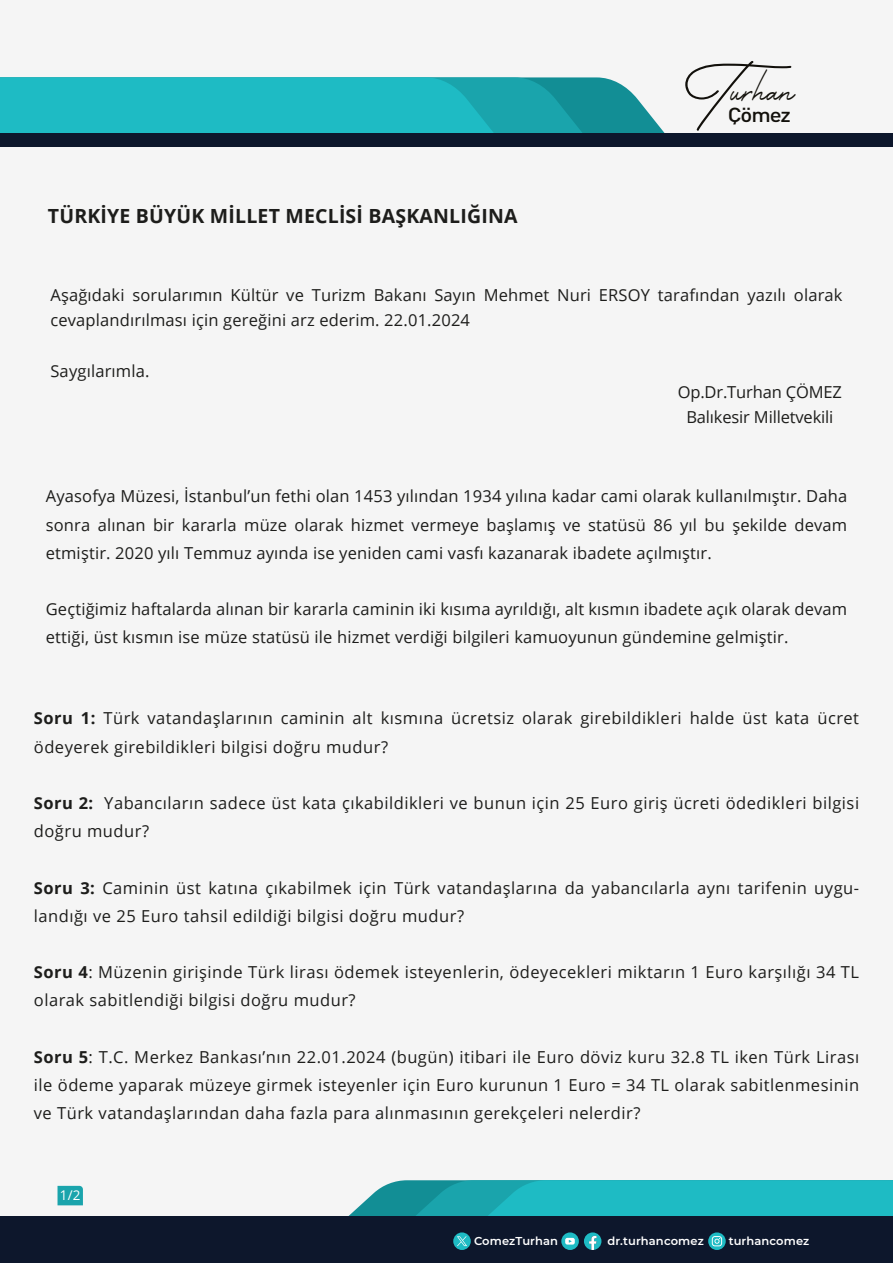
<style>
.page{position:relative;width:893px;height:1263px;background:#f5f5f5}
.page>*{position:absolute;margin:0;border:0;box-sizing:border-box;transform-origin:0 0}
.t1{font:70.5px "Bellarina";color:#12100b;scale:1.05 1}
.t2{font:55.35px "Bellarina";letter-spacing:.01em;color:#12100b;scale:.58 1}
.t3{font:20.1px "DIN Medium Tr";letter-spacing:-.05em;color:#12100b;scale:1.1 1}
.t4{font:700 19.5px "Open Sans";letter-spacing:.01em;color:#1d1d1b}
.t5{font:16.5px/28.2px "Open Sans";letter-spacing:.03em;color:#1d1d1b}
.t6{font:16.5px/25.2px "Open Sans";letter-spacing:.01em;color:#1d1d1b}
.t7{font:16.5px/25.2px "Open Sans";letter-spacing:-.01em;color:#1d1d1b;text-align:center}
.t8{font:13.35px "Open Sans";color:#fff}
.t9{font:600 11.55px "Montserrat";letter-spacing:.01em;color:#fff}
.s1{font-weight:700}
</style>
<div class="page">
<svg style="left:58px;top:1186px;width:25px;height:19px"></svg>
<svg style="left:593px;top:77px;width:72px;height:56px;fill:#128e95"></svg>
<svg style="left:0;top:77px;width:593px;height:56px"></svg>
<div style="left:0;top:133px;width:893px;height:14px;background:#0d172c"></div>
<svg style="left:348px;top:1180px;width:545px;height:36px"></svg>
<div style="left:0;top:1216px;width:893px;height:47px;background:#0d172c"></div>
<svg style="left:453px;top:1232px;width:18px;height:18px"></svg>
<svg style="left:708px;top:1232px;width:18px;height:18px"></svg>
<svg style="left:712px;top:1236px;width:10px;height:10px"></svg>
<svg style="left:584px;top:1232px;width:17px;height:18px"></svg>
<svg style="left:561px;top:1232px;width:18px;height:18px"></svg>
<svg style="left:565px;top:1238px;width:10px;height:6px"></svg>
<svg style="left:457px;top:1236px;width:10px;height:10px"></svg>
<p class="t4" style="left:48px;top:202px;width:471px">TÜRKİYE BÜYÜK MİLLET MECLİSİ BAŞKANLIĞINA</p>
<h1 class="t1" style="left:681px;top:47px;width:106px">T</h1>
<h2 class="t2" style="left:730px;top:50px;width:110px">urhan</h2>
<p class="t3" style="left:728px;top:102px;width:59px">Çömez</p>
<p class="t6" style="left:50px;top:282px;width:794px">Aşağıdaki sorularımın Kültür ve Turizm Bakanı Sayın Mehmet Nuri ERSOY tarafından yazılı olarak cevaplandırılması için gereğini arz ederim. 22.01.2024</p>
<p class="t6" style="left:50px;top:358px;width:101px">Saygılarımla.</p>
<p class="t7" style="left:678px;top:379px;width:166px">Op.Dr.Turhan ÇÖMEZ<br>Balıkesir Milletvekili</p>
<p class="t5" style="left:46px;top:482px;width:803px;text-align:justify">Ayasofya Müzesi, İstanbul’un fethi olan 1453 yılından 1934 yılına kadar cami olarak kullanılmıştır. Daha sonra alınan bir kararla müze olarak hizmet vermeye başlamış ve statüsü 86 yıl bu şekilde devam etmiştir. 2020 yılı Temmuz ayında ise yeniden cami vasfı kazanarak ibadete açılmıştır.</p>
<p class="t6" style="left:46px;top:595px;width:803px;line-height:28.2px">Geçtiğimiz haftalarda alınan bir kararla caminin iki kısıma ayrıldığı, alt kısmın ibadete açık olarak devam ettiği, üst kısmın ise müze statüsü ile hizmet verdiği bilgileri kamuoyunun gündemine gelmiştir.</p>
<p class="t5" style="left:34px;top:704px;width:827px"><span class="s1">Soru 1:</span> Türk vatandaşlarının caminin alt kısmına ücretsiz olarak girebildikleri halde üst kata ücret ödeyerek girebildikleri bilgisi doğru mudur?</p>
<p class="t5" style="left:34px;top:788px;width:827px"><span class="s1">Soru 2:</span> Yabancıların sadece üst kata çıkabildikleri ve bunun için 25 Euro giriş ücreti ödedikleri bilgisi doğru mudur?</p>
<p class="t5" style="left:34px;top:873px;width:827px"><span class="s1">Soru 3:</span> Caminin üst katına çıkabilmek için Türk vatandaşlarına da yabancılarla aynı tarifenin uygu&shy;landığı ve 25 Euro tahsil edildiği bilgisi doğru mudur?</p>
<p class="t5" style="left:34px;top:958px;width:827px"><span class="s1">Soru 4</span>: Müzenin girişinde Türk lirası ödemek isteyenlerin, ödeyecekleri miktarın 1 Euro karşılığı 34 TL olarak sabitlendiği bilgisi doğru mudur?</p>
<p class="t5" style="left:34px;top:1042px;width:827px;text-align:justify"><span class="s1">Soru 5</span>: T.C. Merkez Bankası’nın 22.01.2024 (bugün) itibari ile Euro döviz kuru 32.8 TL iken Türk Lirası ile ödeme yaparak müzeye girmek isteyenler için Euro kurunun 1 Euro = 34 TL olarak sabitlenmesinin ve Türk vatandaşlarından daha fazla para alınmasının gerekçeleri nelerdir?</p>
<p class="t8" style="left:60px;top:1185px;width:22px">1/2</p>
<p class="t9" style="left:474px;top:1232px;width:86px">ComezTurhan</p>
<p class="t9" style="left:607px;top:1232px;width:98px">dr.turhancomez</p>
<p class="t9" style="left:729px;top:1232px;width:82px">turhancomez</p>
</div>
